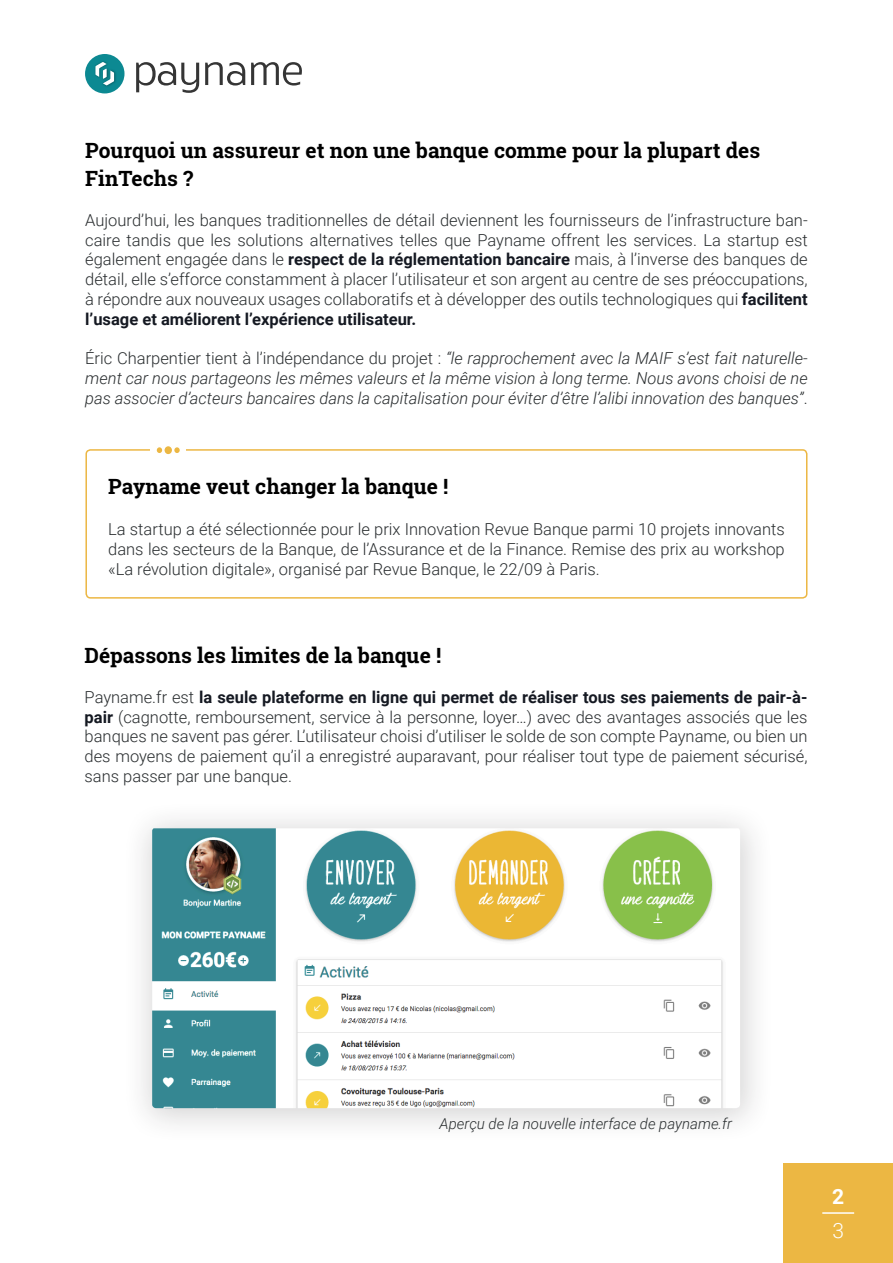
<style>
.page{position:relative;width:893px;height:1263px;background:#fff}
.page>*{position:absolute;margin:0;border:0;box-sizing:border-box;transform-origin:0 0}
.t1{font:700 21px/28.5px "Roboto Slab";color:#000}
.t2{font:700 21px "Roboto";color:#fff}
.t3{font:300 21px "Roboto";color:#fff}
.body{font:300 16.5px/19.8px "Roboto";color:#292d2f;text-align:justify}
.body-2{font:italic 300 16.5px/19.8px "Roboto";color:#292d2f;text-align:justify}
.légende{font:italic 300 15px "Roboto";color:#292d2f}
.s1{font-weight:700;color:#151922}
.s2{font-style:normal}
</style>
<div class="page">
<div style="left:783px;top:1163px;width:110px;height:100px;background:#ecb743"></div>
<div style="left:85px;top:54px;width:39px;height:39px;background:#0c8992;border-radius:50%"></div>
<svg style="left:136px;top:62px;width:63px;height:31px"></svg>
<svg style="left:205px;top:62px;width:40px;height:24px"></svg>
<svg style="left:251px;top:62px;width:51px;height:24px"></svg>
<img style="left:104px;top:71px;width:14px;height:18px">
<svg style="left:95px;top:62px;width:19px;height:23px"></svg>
<hr style="left:822px;top:1212px;width:32px;height:2px;background:#fff">
<div style="left:121px;top:800px;width:653px;height:345px;background:#231f20;opacity:.19"></div>
<img style="left:152px;top:828px;width:588px;height:280px">
<div style="left:85px;top:449px;width:722px;height:150px;border:2px solid #ecb743;border-radius:4px"></div>
<div style="left:150px;top:449px;width:36px;height:17px;background:#fff"></div>
<div style="left:156px;top:447px;width:7px;height:7px;background:#ecb743;border-radius:50%"></div>
<div style="left:155px;top:446px;width:9px;height:8px;border:2px solid #fff;border-radius:50%"></div>
<div style="left:164px;top:445px;width:9px;height:10px;background:#ecb743;border-radius:50%"></div>
<div style="left:163px;top:445px;width:10px;height:11px;border:2px solid #fff;border-radius:50%"></div>
<div style="left:174px;top:447px;width:6px;height:7px;background:#ecb743;border-radius:50%"></div>
<div style="left:173px;top:446px;width:8px;height:8px;border:2px solid #fff;border-radius:50%"></div>
<h2 class="t1" style="left:85px;top:136px;width:676px">Pourquoi un assureur et non une banque comme pour la plupart des<br>FinTechs ?</h2>
<p class="body" style="left:85px;top:209px;width:724px">Aujourd’hui, les banques traditionnelles de détail deviennent les fournisseurs de l’infrastructure ban&shy;caire tandis que les solutions alternatives telles que Payname offrent les services. La startup est également engagée dans le <span class="s1">respect de la réglementation bancaire</span> mais, à l’inverse des banques de détail, elle s’efforce constamment à placer l’utilisateur et son argent au centre de ses préoccupations, à répondre aux nouveaux usages collaboratifs et à développer des outils technologiques qui <span class="s1">facilitent l’usage et améliorent l’expérience utilisateur.</span></p>
<p class="body-2" style="left:85px;top:348px;width:724px"><span class="s2">Éric Charpentier tient à l’indépendance du projet :</span> “le rapprochement avec la MAIF s’est fait naturelle&shy;ment car nous partageons les mêmes valeurs et la même vision à long terme. Nous avons choisi de ne pas associer d’acteurs bancaires dans la capitalisation pour éviter d’être l’alibi innovation des banques”<span class="s2">.</span></p>
<h2 class="t1" style="left:108px;top:472px;width:342px">Payname veut changer la banque !</h2>
<h2 class="body" style="left:108px;top:519px;width:678px">La startup a été sélectionnée pour le prix Innovation Revue Banque parmi 10 projets innovants dans les secteurs de la Banque, de l’Assurance et de la Finance. Remise des prix au workshop «La révolution digitale», organisé par Revue Banque, le 22/09 à Paris.</h2>
<h2 class="t1" style="left:85px;top:641px;width:358px">Dépassons les limites de la banque !</h2>
<p class="body" style="left:85px;top:686px;width:724px">Payname.fr est <span class="s1">la seule plateforme en ligne qui permet de réaliser tous ses paiements de pair-à&shy;pair</span> (cagnotte, remboursement, service à la personne, loyer…) avec des avantages associés que les banques ne savent pas gérer. L’utilisateur choisi d’utiliser le solde de son compte Payname, ou bien un des moyens de paiement qu’il a enregistré auparavant, pour réaliser tout type de paiement sécurisé, sans passer par une banque.</p>
<p class="légende" style="left:440px;top:1113px;width:294px">Aperçu de la nouvelle interface de payname.fr</p>
<p class="t2" style="left:832px;top:1181px;width:14px">2</p>
<p class="t3" style="left:832px;top:1216px;width:13px">3</p>
</div>
